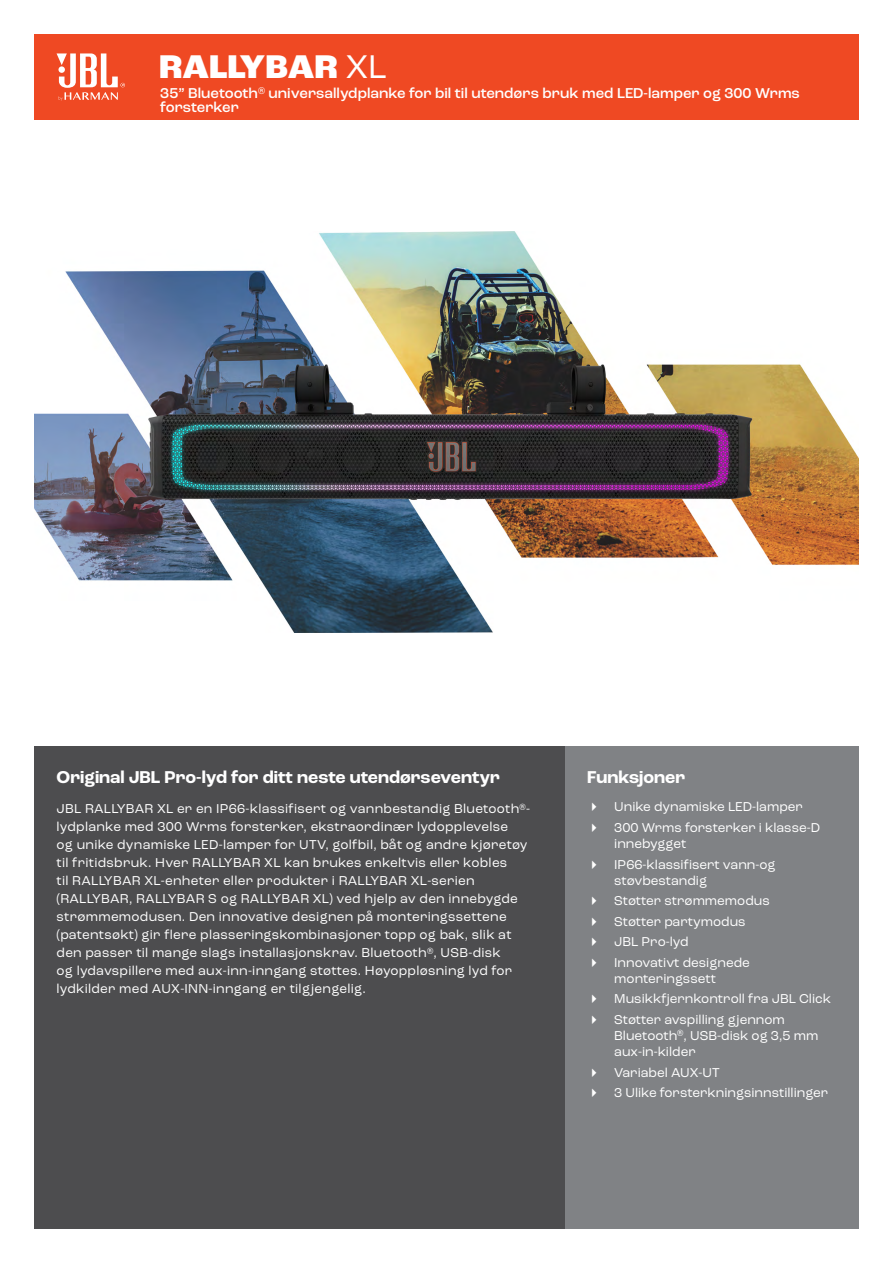
<style>
.page{position:relative;width:893px;height:1263px;background:#fff}
.page>*{position:absolute;margin:0;border:0;box-sizing:border-box;transform-origin:0 0}
.t1{font:800 34.5px "Roc Grotesk";color:#fff}
.t2{font:700 18px "Roc Grotesk";color:#fff}
.t3{font:500 15px/13.5px "Roc Grotesk";color:#fff}
.t4{font:13.5px/18px "Roc Grotesk";letter-spacing:.02em;color:#fff}
.t5{font:13.5px/20.4px "Roc Grotesk";color:#fff}
.s1{font-weight:400}
</style>
<div class="page">
<img style="left:34px;top:232px;width:825px;height:400px">
<div style="left:565px;top:746px;width:294px;height:483px;background:#808285"></div>
<div style="left:34px;top:746px;width:531px;height:483px;background:#4d4d4f"></div>
<div style="left:34px;top:34px;width:825px;height:85px;background:#ef4923"></div>
<svg style="left:57px;top:53px;width:68px;height:48px"></svg>
<h1 class="t1" style="left:159px;top:45px;width:229px">RALLYBAR <span class="s1">XL</span></h1>
<p class="t3" style="left:160px;top:87px;width:641px">35” Bluetooth<sup>®</sup> universallydplanke for bil til utendørs bruk med LED-lamper og 300 Wrms forsterker</p>
<h2 class="t2" style="left:57px;top:765px;width:445px">Original JBL Pro-lyd for ditt neste utendørseventyr</h2>
<p class="t4" style="left:57px;top:800px;width:475px">JBL RALLYBAR XL er en IP66-klassifisert og vannbestandig Bluetooth<sup>®</sup>- lydplanke med 300 Wrms forsterker, ekstraordinær lydopplevelse<br>og unike dynamiske LED-lamper for UTV, golfbil, båt og andre kjøretøy til fritidsbruk. Hver RALLYBAR XL kan brukes enkeltvis eller kobles<br>til RALLYBAR XL-enheter eller produkter i RALLYBAR XL-serien (RALLYBAR, RALLYBAR S og RALLYBAR XL) ved hjelp av den innebygde strømmemodusen. Den innovative designen på monteringssettene (patentsøkt) gir flere plasseringskombinasjoner topp og bak, slik at den passer til mange slags installasjonskrav. Bluetooth<sup>®</sup>, USB-disk<br>og lydavspillere med aux-inn-inngang støttes. Høyoppløsning lyd for lydkilder med AUX-INN-inngang er tilgjengelig.</p>
<h2 class="t2" style="left:587px;top:765px;width:99px">Funksjoner</h2>
<p class="t5" style="left:614px;top:797px;width:207px">Unike dynamiske LED-lamper<br>300 Wrms forsterker i klasse-D</p>
<p class="t5" style="left:614px;top:833px;width:163px">innebygget<br>IP66-klassifisert vann-og</p>
<p class="t5" style="left:614px;top:870px;width:157px">støvbestandig<br>Støtter strømmemodus<br>Støtter partymodus<br>JBL Pro-lyd<br>Innovativt designede</p>
<p class="t5" style="left:614px;top:968px;width:218px">monteringssett<br>Musikkfjernkontroll fra JBL Click<br>Støtter avspilling gjennom</p>
<p class="t5" style="left:614px;top:1027px;width:206px;line-height:16.2px">Bluetooth<sup>®</sup>, USB-disk og 3,5 mm aux-in-kilder</p>
<p class="t5" style="left:614px;top:1062px;width:215px">Variabel AUX-UT<br>3 Ulike forsterkningsinnstillinger</p>
</div>
